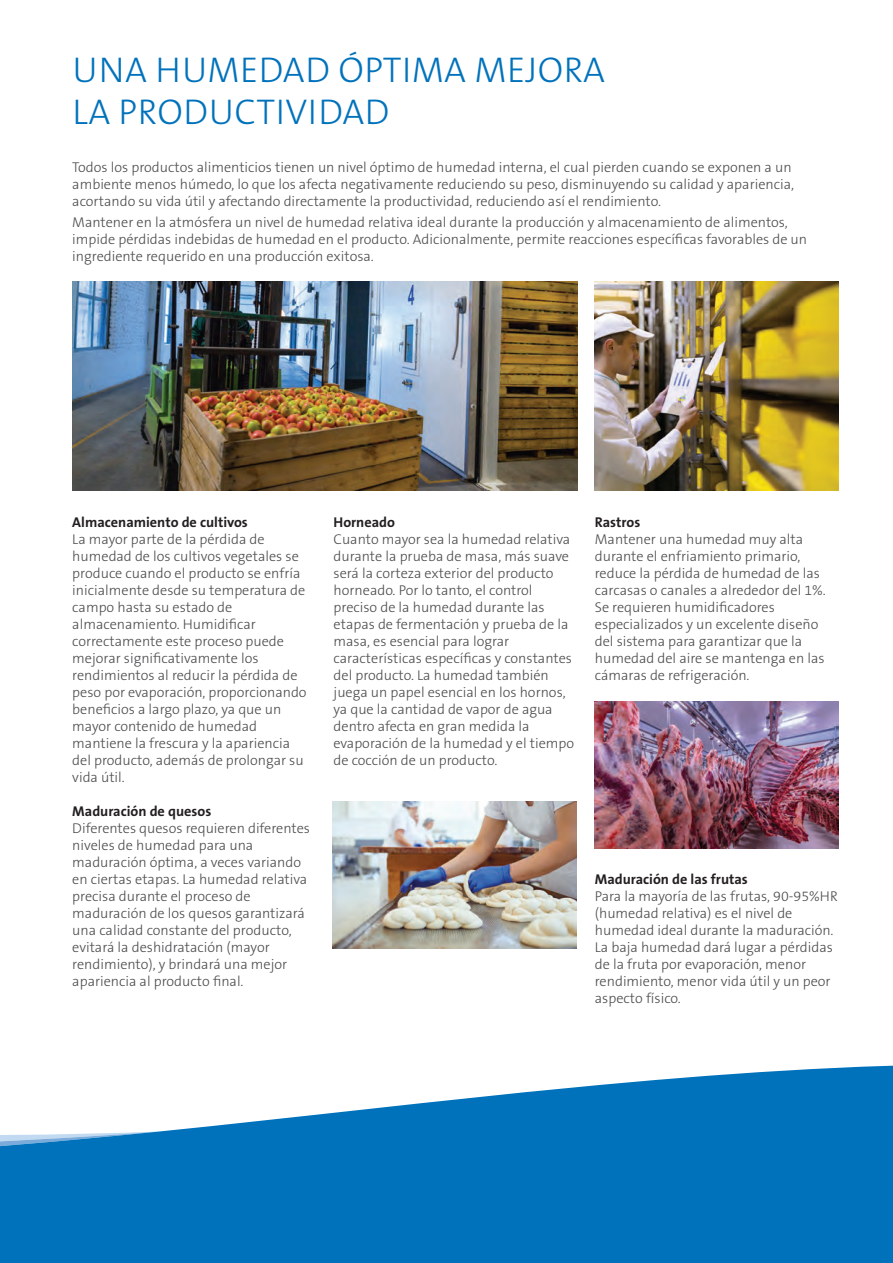
<style>
.page{position:relative;width:893px;height:1263px;background:#fff}
.page>*{position:absolute;margin:0;border:0;box-sizing:border-box;transform-origin:0 0}
.t1{font:300 36px/42.5px "The Sans B W3";letter-spacing:.015em;color:#0072bc}
.t2{font:300 14.25px/17px "The Sans B W3";color:#4b4c4d}
.t3{font:700 14.25px "The Sans B W7";color:#231f20}
</style>
<div class="page">
<svg style="left:0;top:1065px;width:892px;height:198px;fill:#0072bc"></svg>
<img style="left:72px;top:281px;width:505px;height:209px">
<img style="left:594px;top:281px;width:244px;height:209px">
<img style="left:594px;top:701px;width:244px;height:147px">
<img style="left:333px;top:801px;width:244px;height:147px">
<h1 class="t1" style="left:73px;top:52px;width:534px">UNA HUMEDAD ÓPTIMA MEJORA<br>LA PRODUCTIVIDAD</h1>
<p class="t2" style="left:72px;top:160px;width:723px">Todos los productos alimenticios tienen un nivel óptimo de humedad interna, el cual pierden cuando se exponen a un ambiente menos húmedo, lo que los afecta negativamente reduciendo su peso, disminuyendo su calidad y apariencia, acortando su vida útil y afectando directamente la productividad, reduciendo así el rendimiento.</p>
<p class="t2" style="left:72px;top:216px;width:736px">Mantener en la atmósfera un nivel de humedad relativa ideal durante la producción y almacenamiento de alimentos, impide pérdidas indebidas de humedad en el producto. Adicionalmente, permite reacciones específicas favorables de un ingrediente requerido en una producción exitosa.</p>
<p class="t3" style="left:72px;top:513px;width:177px">Almacenamiento de cultivos</p>
<p class="t2" style="left:72px;top:532px;width:236px">La mayor parte de la pérdida de humedad de los cultivos vegetales se produce cuando el producto se enfría inicialmente desde su temperatura de campo hasta su estado de almacenamiento. Humidificar correctamente este proceso puede mejorar significativamente los rendimientos al reducir la pérdida de peso por evaporación, proporcionando beneficios a largo plazo, ya que un mayor contenido de humedad mantiene la frescura y la apariencia del producto, además de prolongar su vida útil.</p>
<p class="t3" style="left:72px;top:803px;width:140px">Maduración de quesos</p>
<p class="t2" style="left:72px;top:821px;width:239px">Diferentes quesos requieren diferentes niveles de humedad para una maduración óptima, a veces variando en ciertas etapas. La humedad relativa precisa durante el proceso de maduración de los quesos garantizará una calidad constante del producto, evitará la deshidratación (mayor rendimiento), y brindará una mejor apariencia al producto final.</p>
<p class="t3" style="left:333px;top:513px;width:63px">Horneado</p>
<p class="t2" style="left:333px;top:532px;width:242px">Cuanto mayor sea la humedad relativa durante la prueba de masa, más suave será la corteza exterior del producto horneado. Por lo tanto, el control preciso de la humedad durante las etapas de fermentación y prueba de la masa, es esencial para lograr características específicas y constantes del producto. La humedad también juega un papel esencial en los hornos, ya que la cantidad de vapor de agua dentro afecta en gran medida la evaporación de la humedad y el tiempo de cocción de un producto.</p>
<p class="t3" style="left:595px;top:513px;width:47px">Rastros</p>
<p class="t2" style="left:595px;top:532px;width:232px">Mantener una humedad muy alta durante el enfriamiento primario, reduce la pérdida de humedad de las carcasas o canales a alrededor del 1%.<br>Se requieren humidificadores especializados y un excelente diseño del sistema para garantizar que la humedad del aire se mantenga en las cámaras de refrigeración.</p>
<p class="t3" style="left:595px;top:871px;width:155px">Maduración de las frutas</p>
<p class="t2" style="left:595px;top:889px;width:244px">Para la mayoría de las frutas, 90-95%HR (humedad relativa) es el nivel de humedad ideal durante la maduración.<br>La baja humedad dará lugar a pérdidas de la fruta por evaporación, menor rendimiento, menor vida útil y un peor aspecto físico.</p>
</div>
